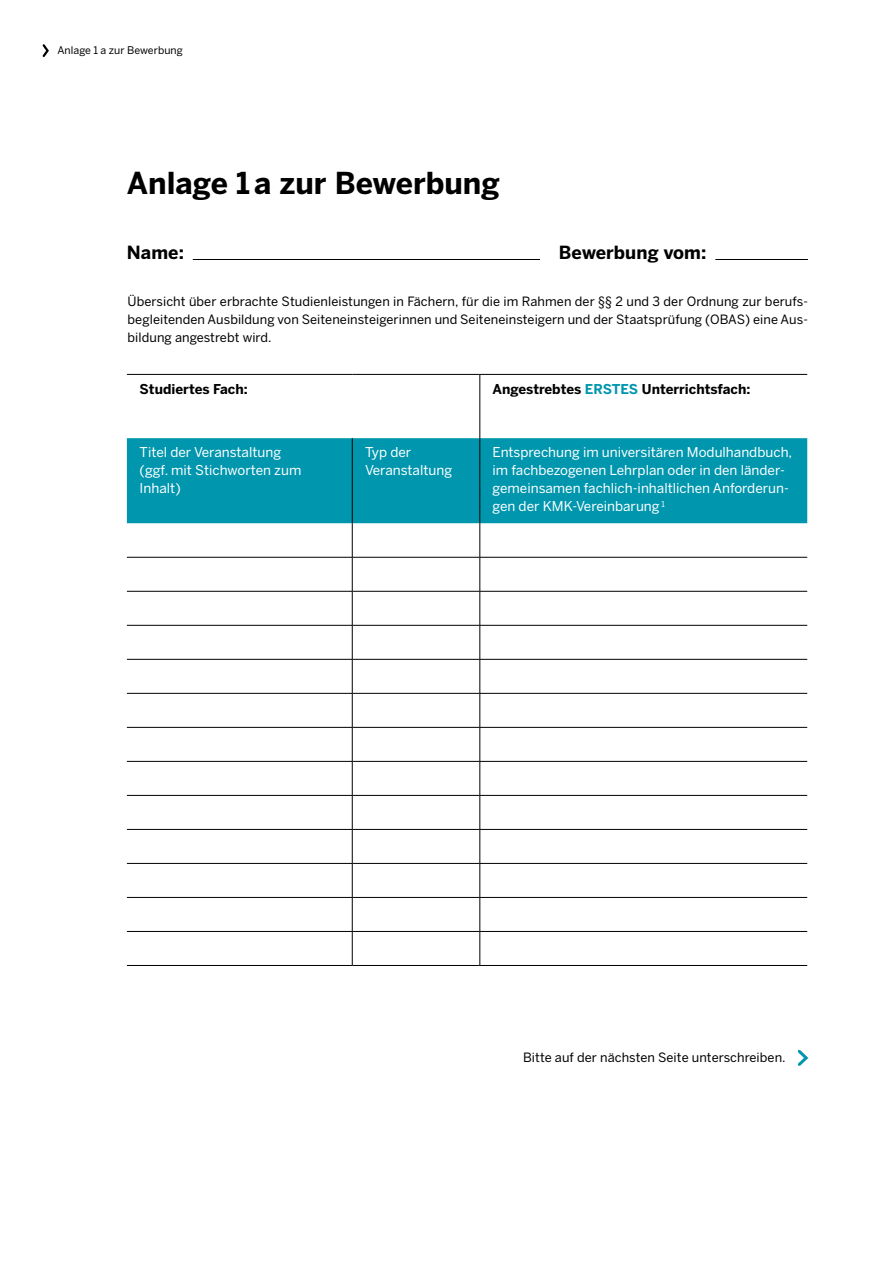
<style>
.page{position:relative;width:893px;height:1263px;background:#fff}
.page>*{position:absolute;margin:0;border:0;box-sizing:border-box;transform-origin:0 0}
.t1{font:700 30px "Benton Sans Pro";color:#000}
.t2{font:700 18px "Benton Sans Pro";letter-spacing:.005em;color:#000}
.t3{font:13.5px/18px "Benton Sans Pro";color:#fff}
.t4{font:700 13.5px "Benton Sans Pro";color:#000}
.t5{font:12.75px/18px "Benton Sans Pro";letter-spacing:.005em;color:#000;text-align:justify}
.t6{font:10.5px "Benton Sans Pro";letter-spacing:.005em;color:#000}
.s1{color:#0096ae}
</style>
<div class="page">
<hr style="left:193px;top:259px;width:347px;height:1px;background:#000">
<hr style="left:715px;top:259px;width:93px;height:1px;background:#000">
<svg style="left:127px;top:375px;width:680px;height:590px"></svg>
<div style="left:127px;top:438px;width:680px;height:85px;background:#0096ae"></div>
<hr style="left:127px;top:374px;width:225px;height:1px;background:#000">
<hr style="left:352px;top:374px;width:128px;height:1px;background:#000">
<hr style="left:480px;top:374px;width:327px;height:1px;background:#000">
<hr style="left:480px;top:375px;width:1px;height:63px;background:#000">
<hr style="left:352px;top:438px;width:1px;height:85px;background:#000">
<hr style="left:480px;top:438px;width:1px;height:85px;background:#000">
<hr style="left:352px;top:523px;width:1px;height:34px;background:#000">
<hr style="left:480px;top:523px;width:1px;height:34px;background:#000">
<hr style="left:127px;top:557px;width:225px;height:1px;background:#000">
<hr style="left:352px;top:557px;width:128px;height:1px;background:#000">
<hr style="left:352px;top:557px;width:1px;height:34px;background:#000">
<hr style="left:480px;top:557px;width:327px;height:1px;background:#000">
<hr style="left:480px;top:557px;width:1px;height:34px;background:#000">
<hr style="left:127px;top:591px;width:225px;height:1px;background:#000">
<hr style="left:352px;top:591px;width:128px;height:1px;background:#000">
<hr style="left:352px;top:591px;width:1px;height:34px;background:#000">
<hr style="left:480px;top:591px;width:327px;height:1px;background:#000">
<hr style="left:480px;top:591px;width:1px;height:34px;background:#000">
<hr style="left:127px;top:625px;width:225px;height:1px;background:#000">
<hr style="left:352px;top:625px;width:128px;height:1px;background:#000">
<hr style="left:352px;top:625px;width:1px;height:34px;background:#000">
<hr style="left:480px;top:625px;width:327px;height:1px;background:#000">
<hr style="left:480px;top:625px;width:1px;height:34px;background:#000">
<hr style="left:127px;top:659px;width:225px;height:1px;background:#000">
<hr style="left:352px;top:659px;width:128px;height:1px;background:#000">
<hr style="left:352px;top:659px;width:1px;height:34px;background:#000">
<hr style="left:480px;top:659px;width:327px;height:1px;background:#000">
<hr style="left:480px;top:659px;width:1px;height:34px;background:#000">
<hr style="left:127px;top:693px;width:225px;height:1px;background:#000">
<hr style="left:352px;top:693px;width:128px;height:1px;background:#000">
<hr style="left:352px;top:693px;width:1px;height:34px;background:#000">
<hr style="left:480px;top:693px;width:327px;height:1px;background:#000">
<hr style="left:480px;top:693px;width:1px;height:34px;background:#000">
<hr style="left:127px;top:727px;width:225px;height:1px;background:#000">
<hr style="left:352px;top:727px;width:128px;height:1px;background:#000">
<hr style="left:352px;top:727px;width:1px;height:34px;background:#000">
<hr style="left:480px;top:727px;width:327px;height:1px;background:#000">
<hr style="left:480px;top:727px;width:1px;height:34px;background:#000">
<hr style="left:127px;top:761px;width:225px;height:1px;background:#000">
<hr style="left:352px;top:761px;width:128px;height:1px;background:#000">
<hr style="left:352px;top:761px;width:1px;height:34px;background:#000">
<hr style="left:480px;top:761px;width:327px;height:1px;background:#000">
<hr style="left:480px;top:761px;width:1px;height:34px;background:#000">
<hr style="left:127px;top:795px;width:225px;height:1px;background:#000">
<hr style="left:352px;top:795px;width:128px;height:1px;background:#000">
<hr style="left:352px;top:795px;width:1px;height:34px;background:#000">
<hr style="left:480px;top:795px;width:327px;height:1px;background:#000">
<hr style="left:480px;top:795px;width:1px;height:34px;background:#000">
<hr style="left:127px;top:829px;width:225px;height:1px;background:#000">
<hr style="left:352px;top:829px;width:128px;height:1px;background:#000">
<hr style="left:352px;top:830px;width:1px;height:33px;background:#000">
<hr style="left:480px;top:829px;width:327px;height:1px;background:#000">
<hr style="left:480px;top:830px;width:1px;height:33px;background:#000">
<hr style="left:127px;top:863px;width:225px;height:1px;background:#000">
<hr style="left:352px;top:863px;width:128px;height:1px;background:#000">
<hr style="left:352px;top:863px;width:1px;height:34px;background:#000">
<hr style="left:480px;top:863px;width:327px;height:1px;background:#000">
<hr style="left:480px;top:863px;width:1px;height:34px;background:#000">
<hr style="left:127px;top:897px;width:225px;height:1px;background:#000">
<hr style="left:352px;top:897px;width:128px;height:1px;background:#000">
<hr style="left:352px;top:898px;width:1px;height:33px;background:#000">
<hr style="left:480px;top:897px;width:327px;height:1px;background:#000">
<hr style="left:480px;top:898px;width:1px;height:33px;background:#000">
<hr style="left:127px;top:931px;width:225px;height:1px;background:#000">
<hr style="left:352px;top:931px;width:128px;height:1px;background:#000">
<hr style="left:352px;top:932px;width:1px;height:33px;background:#000">
<hr style="left:480px;top:931px;width:327px;height:1px;background:#000">
<hr style="left:480px;top:932px;width:1px;height:33px;background:#000">
<hr style="left:127px;top:965px;width:225px;height:1px;background:#000">
<hr style="left:352px;top:965px;width:128px;height:1px;background:#000">
<hr style="left:480px;top:965px;width:327px;height:1px;background:#000">
<svg style="left:797px;top:1049px;width:12px;height:17px"></svg>
<svg style="left:42px;top:44px;width:7px;height:13px"></svg>
<p class="t6" style="left:57px;top:43px;width:127px">Anlage 1 a zur Bewerbung</p>
<h1 class="t1" style="left:127px;top:161px;width:375px">Anlage 1 a zur Bewerbung</h1>
<h2 class="t2" style="left:127px;top:239px;width:59px">Name:</h2>
<h2 class="t2" style="left:559px;top:239px;width:149px">Bewerbung vom:</h2>
<p class="t5" style="left:128px;top:292px;width:682px">Übersicht über erbrachte Studienleistungen in Fächern, für die im Rahmen der §§ 2 und 3 der Ordnung zur berufs&shy;begleitenden Ausbildung von Seiteneinsteigerinnen und Seiteneinsteigern und der Staatsprüfung (OBAS) eine Aus&shy;bildung angestrebt wird.</p>
<p class="t4" style="left:140px;top:379px;width:110px">Studiertes Fach:</p>
<p class="t4" style="left:493px;top:379px;width:259px">Angestrebtes <span class="s1">ERSTES</span> Unterrichtsfach:</p>
<p class="t3" style="left:140px;top:443px;width:163px">Titel der Veranstaltung (ggf. mit Stichworten zum<br>Inhalt)</p>
<p class="t3" style="left:365px;top:443px;width:89px">Typ der<br>Veranstaltung</p>
<p class="t3" style="left:493px;top:443px;width:301px">Entsprechung im universitären Modulhandbuch, im fachbezogenen Lehrplan oder in den länder&shy;gemeinsamen fachlich-inhaltlichen Anforderun&shy;gen der KMK-Vereinbarung <sup>1</sup></p>
<p class="t5" style="left:523px;top:1047px;width:264px">Bitte auf der nächsten Seite unterschreiben.</p>
</div>
